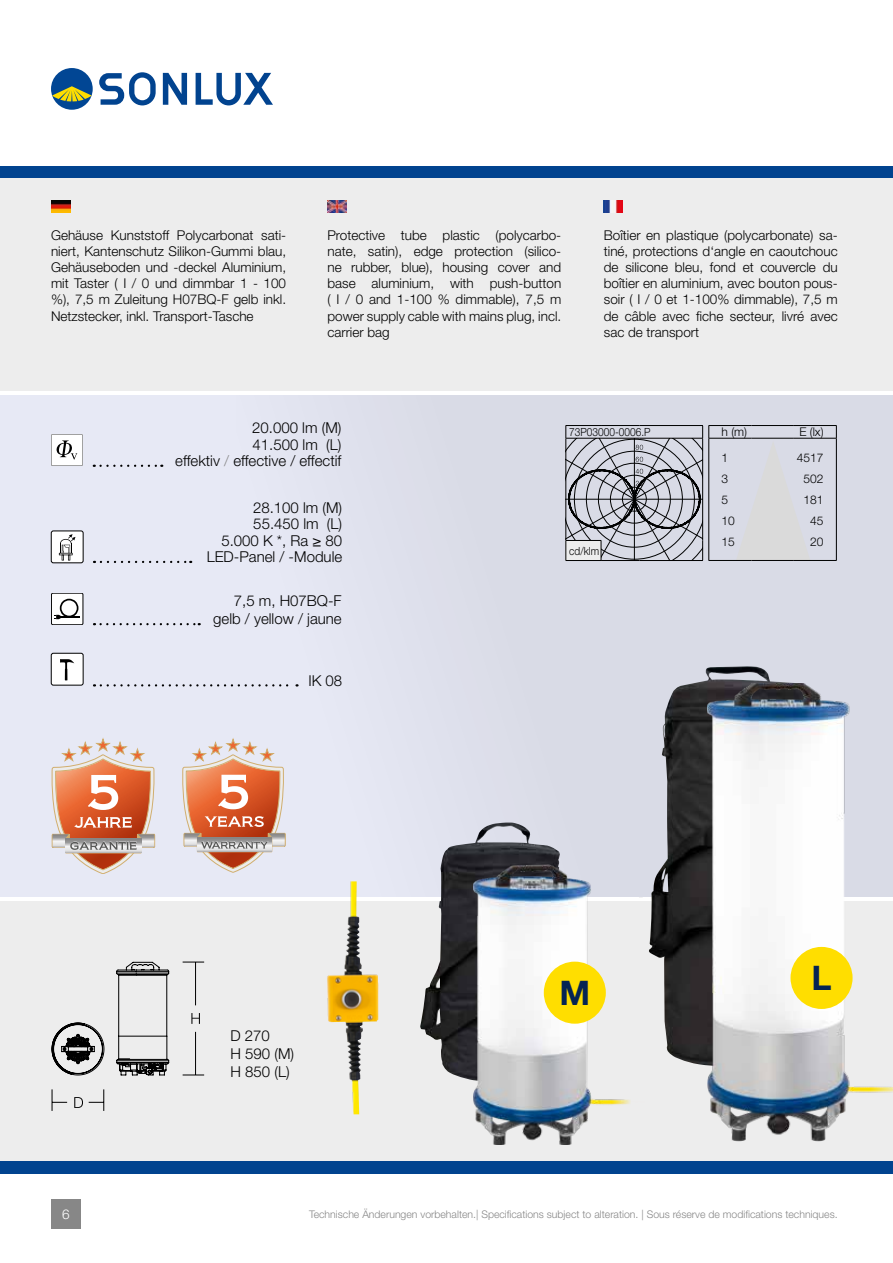
<style>
.page{position:relative;width:893px;height:1263px;background:#fff}
.page>*{position:absolute;margin:0;border:0;box-sizing:border-box;transform-origin:0 0}
.t1{font:700 33.9px "Helvetica Neue LT Pro";color:#052453}
.t2{font:300 15px/16.5px "Helvetica Neue LT Pro";color:#000}
.t3{font:300 13.5px/16.2px "Helvetica Neue LT Pro";color:#000;text-align:justify}
.t4{font:300 13.5px "Helvetica Neue LT Pro";color:#fff}
.t5{font:300 12px/21px "Helvetica Neue LT Pro";color:#000}
.t6{font:300 11.25px "Helvetica Neue LT Pro";color:#000;scale:.9 1}
.t7{font:300 10.5px "Helvetica Neue LT Pro";color:#878787}
.s1{color:#878787}
</style>
<div class="page">
<div style="left:0;top:395px;width:893px;height:502px;background:#e7e9f5"></div>
<div style="left:0;top:901px;width:893px;height:265px;background:#ededed"></div>
<hr style="left:892px;top:0;width:1px;height:174px;background:#01438f">
<div style="left:51px;top:1199px;width:30px;height:30px;background:#878787"></div>
<svg style="left:238px;top:395px;width:655px;height:502px"></svg>
<div style="left:51px;top:68px;width:42px;height:42px;background:#014694;border-radius:50%"></div>
<svg style="left:52px;top:86px;width:40px;height:15px"></svg>
<svg style="left:99px;top:72px;width:174px;height:33px"></svg>
<div style="left:0;top:1161px;width:893px;height:13px;background:#01438f"></div>
<div style="left:0;top:166px;width:893px;height:13px;background:#01438f"></div>
<svg style="left:191px;top:1013px;width:9px;height:11px"></svg>
<svg style="left:74px;top:1097px;width:9px;height:11px"></svg>
<hr style="left:195px;top:962px;width:1px;height:43px;background:#000">
<svg style="left:183px;top:962px;width:21px;height:1px"></svg>
<hr style="left:195px;top:1032px;width:1px;height:43px;background:#000">
<svg style="left:183px;top:1074px;width:21px;height:1px"></svg>
<svg style="left:52px;top:1089px;width:15px;height:22px"></svg>
<svg style="left:89px;top:1089px;width:15px;height:22px"></svg>
<svg style="left:51px;top:962px;width:119px;height:114px"></svg>
<img style="left:327px;top:881px;width:52px;height:233px">
<svg style="left:51px;top:434px;width:32px;height:32px"></svg>
<div style="left:51px;top:593px;width:32px;height:32px;background:#fff"></div>
<div style="left:51px;top:593px;width:32px;height:32px;border:1px solid #000;border-radius:2px"></div>
<svg style="left:54px;top:599px;width:24px;height:20px"></svg>
<hr style="left:60px;top:616px;width:20px;height:2px;background:#000">
<svg style="left:101px;top:684px;width:197px;height:2px"></svg>
<div style="left:51px;top:531px;width:32px;height:32px;background:#fff;border-radius:2px"></div>
<svg style="left:59px;top:534px;width:16px;height:26px"></svg>
<div style="left:51px;top:531px;width:32px;height:32px;border:1px solid #000;border-radius:2px"></div>
<div style="left:51px;top:653px;width:32px;height:32px;background:#fff;border-radius:2px"></div>
<svg style="left:60px;top:659px;width:14px;height:21px"></svg>
<div style="left:51px;top:653px;width:32px;height:32px;border:1px solid #000;border-radius:2px"></div>
<svg style="left:101px;top:465px;width:61px;height:2px"></svg>
<svg style="left:101px;top:561px;width:90px;height:2px"></svg>
<svg style="left:101px;top:623px;width:99px;height:2px"></svg>
<hr style="left:566px;top:425px;width:35px;height:1px;background:#000">
<hr style="left:601px;top:425px;width:38px;height:1px;background:#000">
<hr style="left:639px;top:425px;width:64px;height:1px;background:#000">
<div style="left:736px;top:441px;width:74px;height:119px;background:#d9dadf"></div>
<hr style="left:708px;top:425px;width:43px;height:1px;background:#000">
<svg style="left:566px;top:426px;width:143px;height:135px"></svg>
<hr style="left:751px;top:425px;width:43px;height:1px;background:#000">
<hr style="left:794px;top:425px;width:43px;height:1px;background:#000">
<svg style="left:836px;top:426px;width:1px;height:12px"></svg>
<hr style="left:708px;top:438px;width:1px;height:122px;background:#000">
<hr style="left:836px;top:438px;width:1px;height:122px;background:#000">
<hr style="left:708px;top:560px;width:43px;height:1px;background:#000">
<hr style="left:751px;top:560px;width:43px;height:1px;background:#000">
<hr style="left:794px;top:560px;width:43px;height:1px;background:#000">
<hr style="left:708px;top:438px;width:43px;height:1px;background:#000">
<hr style="left:751px;top:438px;width:43px;height:1px;background:#000">
<hr style="left:794px;top:438px;width:43px;height:1px;background:#000">
<img style="left:420px;top:822px;width:140px;height:258px">
<img style="left:649px;top:666px;width:160px;height:400px">
<img style="left:473px;top:864px;width:171px;height:280px">
<img style="left:707px;top:684px;width:186px;height:458px">
<div style="left:544px;top:962px;width:62px;height:62px;background:#ffde00;border-radius:50%"></div>
<div style="left:790px;top:947px;width:63px;height:62px;background:#ffde00;border-radius:50%"></div>
<div style="left:0;top:179px;width:893px;height:212px;background:#ededed"></div>
<img style="left:51px;top:200px;width:19px;height:13px">
<img style="left:327px;top:200px;width:20px;height:13px">
<img style="left:604px;top:200px;width:19px;height:13px">
<svg style="left:182px;top:738px;width:104px;height:135px"></svg>
<svg style="left:51px;top:738px;width:104px;height:135px"></svg>
<p class="t3" style="left:51px;top:226px;width:237px">Gehäuse Kunststoff Polycarbonat sati&shy;niert, Kantenschutz Silikon-Gummi blau, Gehäuseboden und -deckel Aluminium, mit Taster ( I / 0 und dimmbar 1 - 100 %), 7,5 m Zuleitung H07BQ-F gelb inkl.<br>Netzstecker, inkl. Transport-Tasche</p>
<p class="t3" style="left:604px;top:226px;width:235px">Boîtier en plastique (polycarbonate) sa&shy;tiné, protections d‘angle en caoutchouc de silicone bleu, fond et couvercle du boîtier en aluminium, avec bouton pous&shy;soir ( I / 0 et 1-100% dimmable), 7,5 m de câble avec fiche secteur, livré avec sac de transport</p>
<p class="t3" style="left:327px;top:226px;width:235px">Protective tube plastic (polycarbo&shy;nate, satin), edge protection (silico&shy;ne rubber, blue), housing cover and base aluminium, with push-button ( I / 0 and 1-100 % dimmable), 7,5 m power supply cable with mains plug, incl. carrier bag</p>
<p class="t2" style="left:252px;top:419px;width:91px">20.000 lm (M)<br>41.500 lm (L)</p>
<p class="t2" style="left:175px;top:452px;width:168px">effektiv <span class="s1">/</span> effective / effectif</p>
<p class="t2" style="left:253px;top:499px;width:91px">28.100 lm (M)<br>55.450 lm (L)</p>
<p class="t2" style="left:207px;top:532px;width:137px;text-align:right">5.000 K *, Ra ≥ 80<br>LED-Panel / -Module</p>
<p class="t2" style="left:213px;top:592px;width:130px;line-height:18px;text-align:right">7,5 m, H07BQ-F gelb / yellow / jaune</p>
<p class="t2" style="left:308px;top:672px;width:35px">IK 08</p>
<p class="t6" style="left:569px;top:425px;width:92px">73P03000-0006.P</p>
<p class="t6" style="left:569px;top:544px;width:35px">cd/klm</p>
<p class="t5" style="left:722px;top:421px;width:27px">h (m)</p>
<p class="t5" style="left:799px;top:421px;width:26px">E (lx)</p>
<p class="t5" style="left:722px;top:447px;width:15px">1<br>3<br>5<br>10<br>15</p>
<p class="t5" style="left:797px;top:447px;width:28px;text-align:right">4517<br>502<br>181<br>45<br>20</p>
<p class="t4" style="left:62px;top:1206px;width:9px">6</p>
<p class="t2" style="left:230px;top:1026px;width:65px;line-height:18px">D 270<br>H 590 (M)<br>H 850 (L)</p>
<h1 class="t1" style="left:559px;top:971px;width:32px">M</h1>
<h1 class="t1" style="left:811px;top:957px;width:22px">L</h1>
<p class="t7" style="left:309px;top:1208px;width:530px">Technische Änderungen vorbehalten.| Specifications subject to alteration. | Sous réserve de modifications techniques.</p>
</div>
